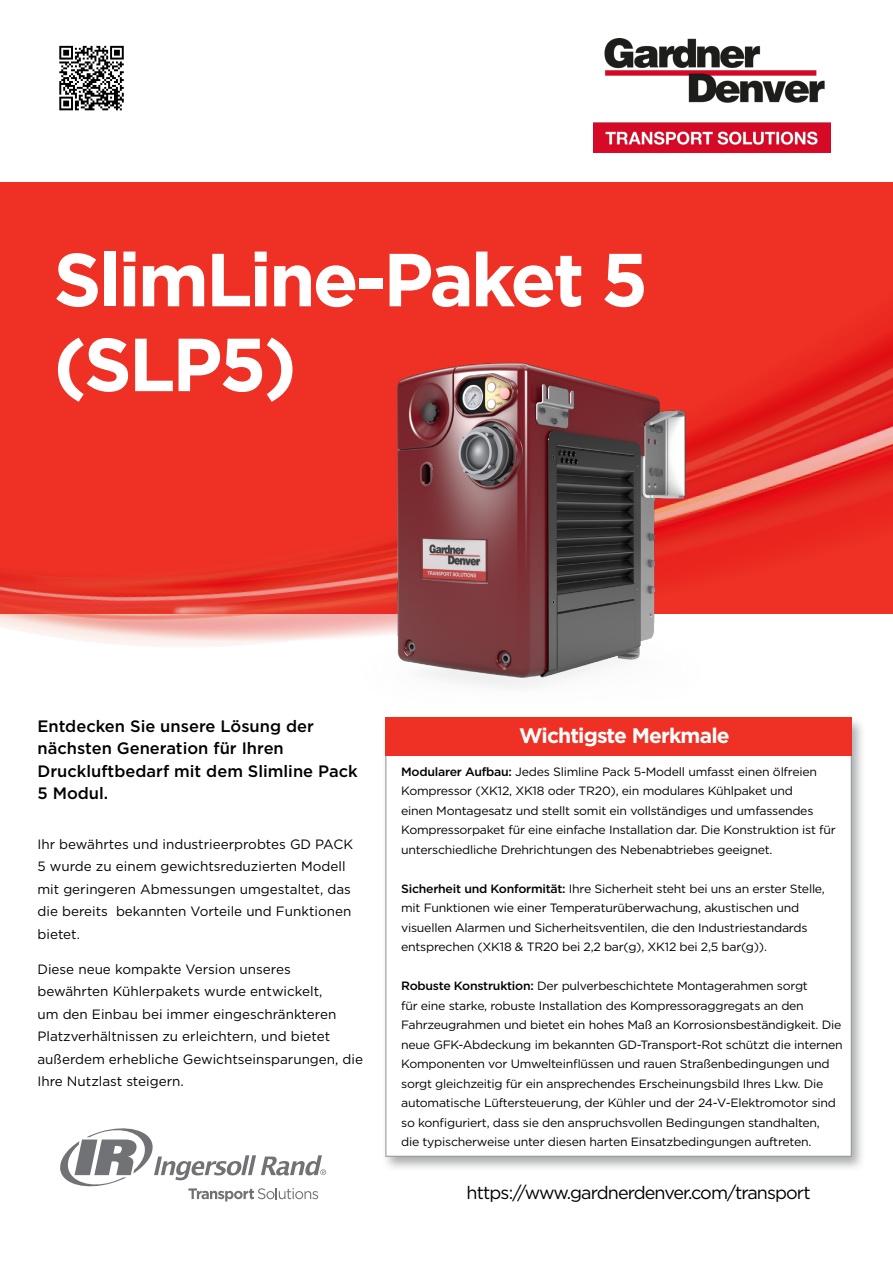
<style>
.page{position:relative;width:893px;height:1263px;background:#fff}
.page>*{position:absolute;margin:0;border:0;box-sizing:border-box;transform-origin:0 0}
.t1{font:700 75px/84.9px "Gotham";letter-spacing:-.04em;color:#fff}
.t2{font:700 21px "Gotham";letter-spacing:-.04em;color:#fff}
.t3{font:18px "Gotham";letter-spacing:-.05em;color:#000}
.t4{font:500 16.5px/22.5px "Gotham";color:#000}
.t5{font:13.5px/22.5px "Gotham";color:#000}
.t6{font:12px/19.5px "Gotham";letter-spacing:-.02em;color:#000}
.s1{font-weight:500}
</style>
<div class="page">
<img style="left:594px;top:38px;width:237px;height:115px">
<div style="left:0;top:182px;width:893px;height:431px;background:#ee3124"></div>
<img style="left:0;top:329px;width:893px;height:318px">
<svg style="left:60px;top:1128px;width:266px;height:73px"></svg>
<img style="left:327px;top:348px;width:374px;height:339px">
<div style="left:382px;top:716px;width:484px;height:456px;background:#919396;opacity:.75"></div>
<div style="left:385px;top:719px;width:467px;height:438px;background:#fff;border:1px solid #919396"></div>
<div style="left:385px;top:717px;width:467px;height:39px;background:#ee3124"></div>
<svg style="left:59px;top:45px;width:65px;height:66px"></svg>
<svg style="left:59px;top:46px;width:65px;height:64px"></svg>
<h1 class="t1" style="left:54px;top:237px;width:596px">SlimLine-Paket 5 (SLP5)</h1>
<h3 class="t4" style="left:38px;top:714px;width:322px">Entdecken Sie unsere Lösung der nächsten Generation für Ihren<br>Druckluftbedarf mit dem Slimline Pack<br>5 Modul.</h3>
<h2 class="t2" style="left:519px;top:722px;width:212px">Wichtigste Merkmale</h2>
<p class="t6" style="left:401px;top:761px;width:436px"><span class="s1">Modularer Aufbau:</span> Jedes Slimline Pack 5-Modell umfasst einen ölfreien Kompressor (XK12, XK18 oder TR20), ein modulares Kühlpaket und<br>einen Montagesatz und stellt somit ein vollständiges und umfassendes Kompressorpaket für eine einfache Installation dar. Die Konstruktion ist für unterschiedliche Drehrichtungen des Nebenabtriebes geeignet.</p>
<p class="t6" style="left:401px;top:878px;width:425px"><span class="s1">Sicherheit und Konformität:</span> Ihre Sicherheit steht bei uns an erster Stelle, mit Funktionen wie einer Temperaturüberwachung, akustischen und visuellen Alarmen und Sicherheitsventilen, die den Industriestandards entsprechen (XK18 &amp; TR20 bei 2,2 bar(g), XK12 bei 2,5 bar(g)).</p>
<p class="t6" style="left:401px;top:976px;width:443px"><span class="s1">Robuste Konstruktion:</span> Der pulverbeschichtete Montagerahmen sorgt<br>für eine starke, robuste Installation des Kompressoraggregats an den Fahrzeugrahmen und bietet ein hohes Maß an Korrosionsbeständigkeit. Die neue GFK-Abdeckung im bekannten GD-Transport-Rot schützt die internen Komponenten vor Umwelteinflüssen und rauen Straßenbedingungen und sorgt gleichzeitig für ein ansprechendes Erscheinungsbild Ihres Lkw. Die automatische Lüftersteuerung, der Kühler und der 24-V-Elektromotor sind so konfiguriert, dass sie den anspruchsvollen Bedingungen standhalten,<br>die typischerweise unter diesen harten Einsatzbedingungen auftreten.</p>
<p class="t5" style="left:38px;top:832px;width:317px">Ihr bewährtes und industrieerprobtes GD PACK 5 wurde zu einem gewichtsreduzierten Modell mit geringeren Abmessungen umgestaltet, das die bereits bekannten Vorteile und Funktionen bietet.</p>
<p class="t5" style="left:38px;top:957px;width:327px">Diese neue kompakte Version unseres bewährten Kühlerpakets wurde entwickelt,<br>um den Einbau bei immer eingeschränkteren Platzverhältnissen zu erleichtern, und bietet außerdem erhebliche Gewichtseinsparungen, die Ihre Nutzlast steigern.</p>
<h3 class="t3" style="left:467px;top:1181px;width:345px">https://www.gardnerdenver.com/transport</h3>
</div>
